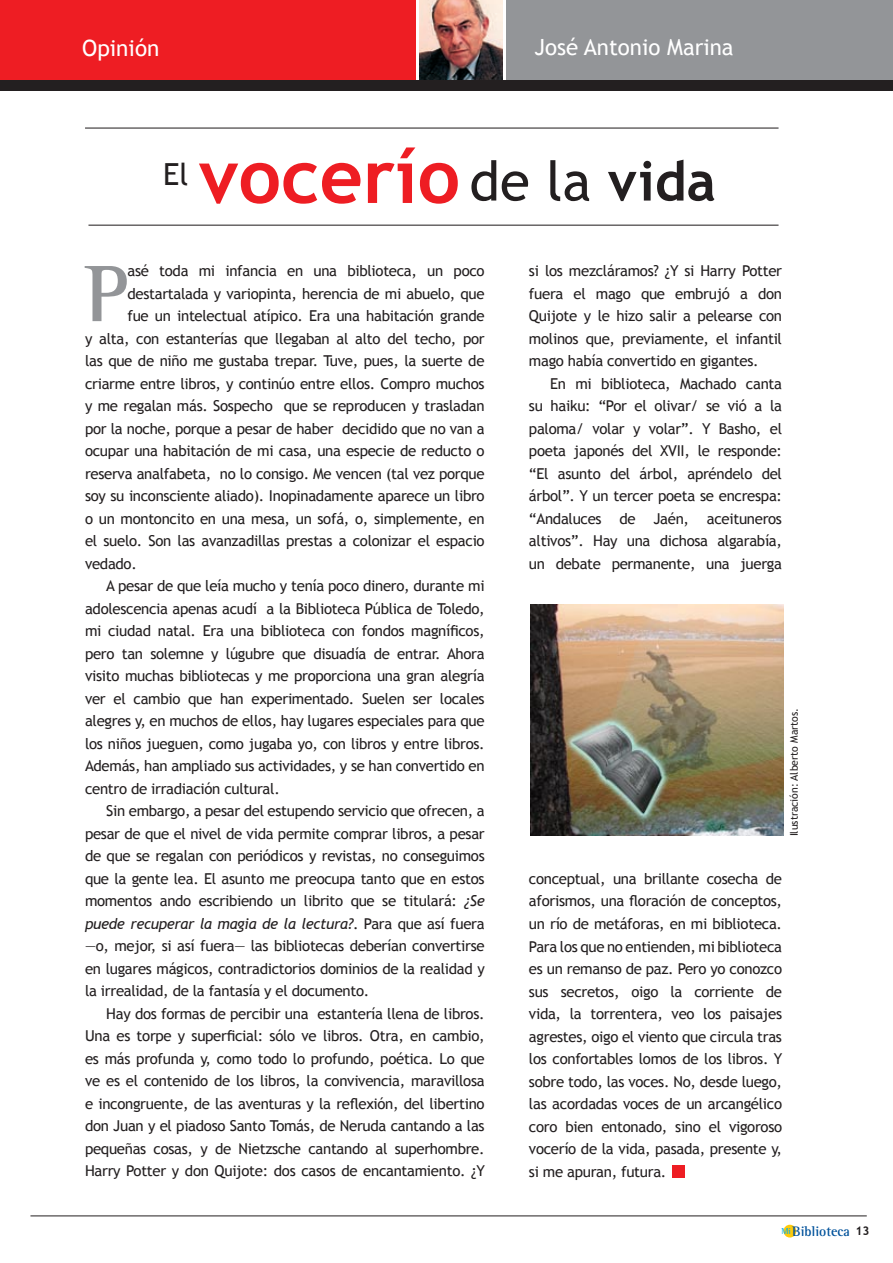
<style>
.page{position:relative;width:893px;height:1263px;background:#fff}
.page>*{position:absolute;margin:0;border:0;box-sizing:border-box;transform-origin:0 0}
.t1{font:700 81.9px "Rotis Semi Serif";color:#939598}
.t2{font:700 75.3px "Trebuchet MS";color:#ee1d23}
.t3{font:54.75px "Trebuchet MS";color:#231f20}
.t4{font:30.45px "Trebuchet MS";color:#231f20}
.t5{font:22.5px "Trebuchet MS";color:#fff}
.t6{font:22.35px "Trebuchet MS";color:#fff}
.t7{font:15px/22.5px "Trebuchet MS";letter-spacing:-.02em;color:#231f20;text-align:justify}
.t8{font:italic 15px "Trebuchet MS";letter-spacing:-.02em;color:#231f20}
.t9{font:700 14.1px "Rotis Semi Serif";color:#01529b}
.t10{font:10.5px "Trebuchet MS";color:#231f20}
.s1{font-weight:700}
.s2{font-style:italic}
.s3{font-style:normal}
.s4{font-size:8.85px;color:#00aeef}
.s5{font-family:"Trebuchet MS";font-size:12px;color:#231f20}
</style>
<div class="page">
<hr style="left:88px;top:225px;width:690px;height:1px;background:#231f20">
<hr style="left:85px;top:128px;width:693px;height:1px;background:#231f20">
<div style="left:0;top:0;width:415px;height:88px;background:#ee1d23"></div>
<div style="left:506px;top:0;width:387px;height:85px;background:#939598"></div>
<div style="left:783px;top:1225px;width:13px;height:12px;background:#feca0a;border-radius:50%"></div>
<hr style="left:30px;top:1215px;width:837px;height:1px;background:#231f20">
<img style="left:531px;top:605px;width:253px;height:231px">
<div style="left:672px;top:1165px;width:13px;height:13px;background:#ee1d23"></div>
<img style="left:420px;top:0;width:83px;height:80px">
<div style="left:0;top:80px;width:893px;height:10px;background:#231f20"></div>
<h3 class="t5" style="left:82px;top:35px;width:79px">Opinión</h3>
<h3 class="t6" style="left:535px;top:33px;width:201px">José Antonio Marina</h3>
<h3 class="t4" style="left:163px;top:157px;width:27px">El</h3>
<h2 class="t2" style="left:199px;top:129px;width:263px">vocerío</h2>
<h3 class="t3" style="left:469px;top:149px;width:248px">de la <span class="s1">vida</span></h3>
<h1 class="t1" style="left:85px;top:245px;width:46px">P</h1>
<p class="t7" style="left:127px;top:260px;width:359px">asé toda mi infancia en una biblioteca, un poco</p>
<p class="t7" style="left:127px;top:282px;width:359px">destartalada y variopinta, herencia de mi abuelo, que</p>
<p class="t7" style="left:127px;top:305px;width:359px">fue un intelectual atípico. Era una habitación grande</p>
<p class="t7" style="left:85px;top:327px;width:401px">y alta, con estanterías que llegaban al alto del techo, por</p>
<p class="t7" style="left:85px;top:350px;width:401px">las que de niño me gustaba trepar. Tuve, pues, la suerte de</p>
<p class="t7" style="left:85px;top:372px;width:401px">criarme entre libros, y continúo entre ellos. Compro muchos</p>
<p class="t7" style="left:85px;top:395px;width:401px">y me regalan más. Sospecho que se reproducen y trasladan</p>
<p class="t7" style="left:85px;top:417px;width:401px">por la noche, porque a pesar de haber decidido que no van a</p>
<p class="t7" style="left:85px;top:440px;width:401px">ocupar una habitación de mi casa, una especie de reducto o</p>
<p class="t7" style="left:85px;top:462px;width:401px">reserva analfabeta, no lo consigo. Me vencen (tal vez porque</p>
<p class="t7" style="left:85px;top:485px;width:401px">soy su inconsciente aliado). Inopinadamente aparece un libro</p>
<p class="t7" style="left:85px;top:507px;width:401px">o un montoncito en una mesa, un sofá, o, simplemente, en</p>
<p class="t7" style="left:85px;top:530px;width:401px">el suelo. Son las avanzadillas prestas a colonizar el espacio</p>
<p class="t7" style="left:85px;top:552px;width:53px">vedado.</p>
<p class="t7" style="left:106px;top:575px;width:380px">A pesar de que leía mucho y tenía poco dinero, durante mi</p>
<p class="t7" style="left:85px;top:597px;width:401px">adolescencia apenas acudí a la Biblioteca Pública de Toledo,</p>
<p class="t7" style="left:85px;top:620px;width:401px">mi ciudad natal. Era una biblioteca con fondos magníficos,</p>
<p class="t7" style="left:85px;top:642px;width:401px">pero tan solemne y lúgubre que disuadía de entrar. Ahora</p>
<p class="t7" style="left:85px;top:665px;width:401px">visito muchas bibliotecas y me proporciona una gran alegría</p>
<p class="t7" style="left:85px;top:687px;width:401px">ver el cambio que han experimentado. Suelen ser locales</p>
<p class="t7" style="left:85px;top:710px;width:401px">alegres y, en muchos de ellos, hay lugares especiales para que</p>
<p class="t7" style="left:85px;top:732px;width:401px">los niños jueguen, como jugaba yo, con libros y entre libros.</p>
<p class="t7" style="left:85px;top:755px;width:401px">Además, han ampliado sus actividades, y se han convertido en</p>
<p class="t7" style="left:85px;top:777px;width:196px">centro de irradiación cultural.</p>
<p class="t7" style="left:106px;top:800px;width:380px">Sin embargo, a pesar del estupendo servicio que ofrecen, a</p>
<p class="t7" style="left:85px;top:822px;width:401px">pesar de que el nivel de vida permite comprar libros, a pesar</p>
<p class="t7" style="left:85px;top:845px;width:401px">de que se regalan con periódicos y revistas, no conseguimos</p>
<p class="t7" style="left:85px;top:867px;width:401px">que la gente lea. El asunto me preocupa tanto que en estos</p>
<p class="t7" style="left:85px;top:890px;width:401px">momentos ando escribiendo un librito que se titulará: <span class="s2">¿Se</span></p>
<p class="t8" style="left:85px;top:914px;width:401px">puede recuperar la magia de la lectura?<span class="s3">. Para que así fuera</span></p>
<p class="t7" style="left:85px;top:935px;width:401px">—o, mejor, si así fuera— las bibliotecas deberían convertirse</p>
<p class="t7" style="left:85px;top:957px;width:401px">en lugares mágicos, contradictorios dominios de la realidad y</p>
<p class="t7" style="left:85px;top:980px;width:286px">la irrealidad, de la fantasía y el documento.</p>
<p class="t7" style="left:106px;top:1002px;width:380px">Hay dos formas de percibir una estantería llena de libros.</p>
<p class="t7" style="left:85px;top:1025px;width:401px">Una es torpe y superficial: sólo ve libros. Otra, en cambio,</p>
<p class="t7" style="left:85px;top:1047px;width:401px">es más profunda y, como todo lo profundo, poética. Lo que</p>
<p class="t7" style="left:85px;top:1070px;width:401px">ve es el contenido de los libros, la convivencia, maravillosa</p>
<p class="t7" style="left:85px;top:1092px;width:401px">e incongruente, de las aventuras y la reflexión, del libertino</p>
<p class="t7" style="left:85px;top:1115px;width:401px">don Juan y el piadoso Santo Tomás, de Neruda cantando a las</p>
<p class="t7" style="left:85px;top:1137px;width:401px">pequeñas cosas, y de Nietzsche cantando al superhombre.</p>
<p class="t7" style="left:85px;top:1160px;width:401px">Harry Potter y don Quijote: dos casos de encantamiento. ¿Y</p>
<p class="t7" style="left:529px;top:260px;width:255px">si los mezcláramos? ¿Y si Harry Potter fuera el mago que embrujó a don Quijote y le hizo salir a pelearse con molinos que, previamente, el infantil mago había convertido en gigantes.</p>
<p class="t7" style="left:529px;top:372px;width:255px;text-indent:21px">En mi biblioteca, Machado canta su haiku: “Por el olivar/ se vió a la paloma/ volar y volar”. Y Basho, el poeta japonés del XVII, le responde: “El asunto del árbol, apréndelo del árbol”. Y un tercer poeta se encrespa: “Andaluces de Jaén, aceituneros altivos”. Hay una dichosa algarabía, un debate permanente, una juerga</p>
<p class="t10" style="left:788px;top:836px;width:130px;rotate:-90deg">Ilustración: Alberto Martos.</p>
<p class="t7" style="left:529px;top:868px;width:255px">conceptual, una brillante cosecha de aforismos, una floración de conceptos, un río de metáforas, en mi biblioteca.<br>Para los que no entienden, mi biblioteca es un remanso de paz. Pero yo conozco sus secretos, oigo la corriente de vida, la torrentera, veo los paisajes agrestes, oigo el viento que circula tras los confortables lomos de los libros. Y sobre todo, las voces. No, desde luego, las acordadas voces de un arcangélico coro bien entonado, sino el vigoroso vocerío de la vida, pasada, presente y, si me apuran, futura.</p>
<p class="t9" style="left:781px;top:1222px;width:90px"><span class="s4">Mi</span>Biblioteca <span class="s5">13</span></p>
</div>
